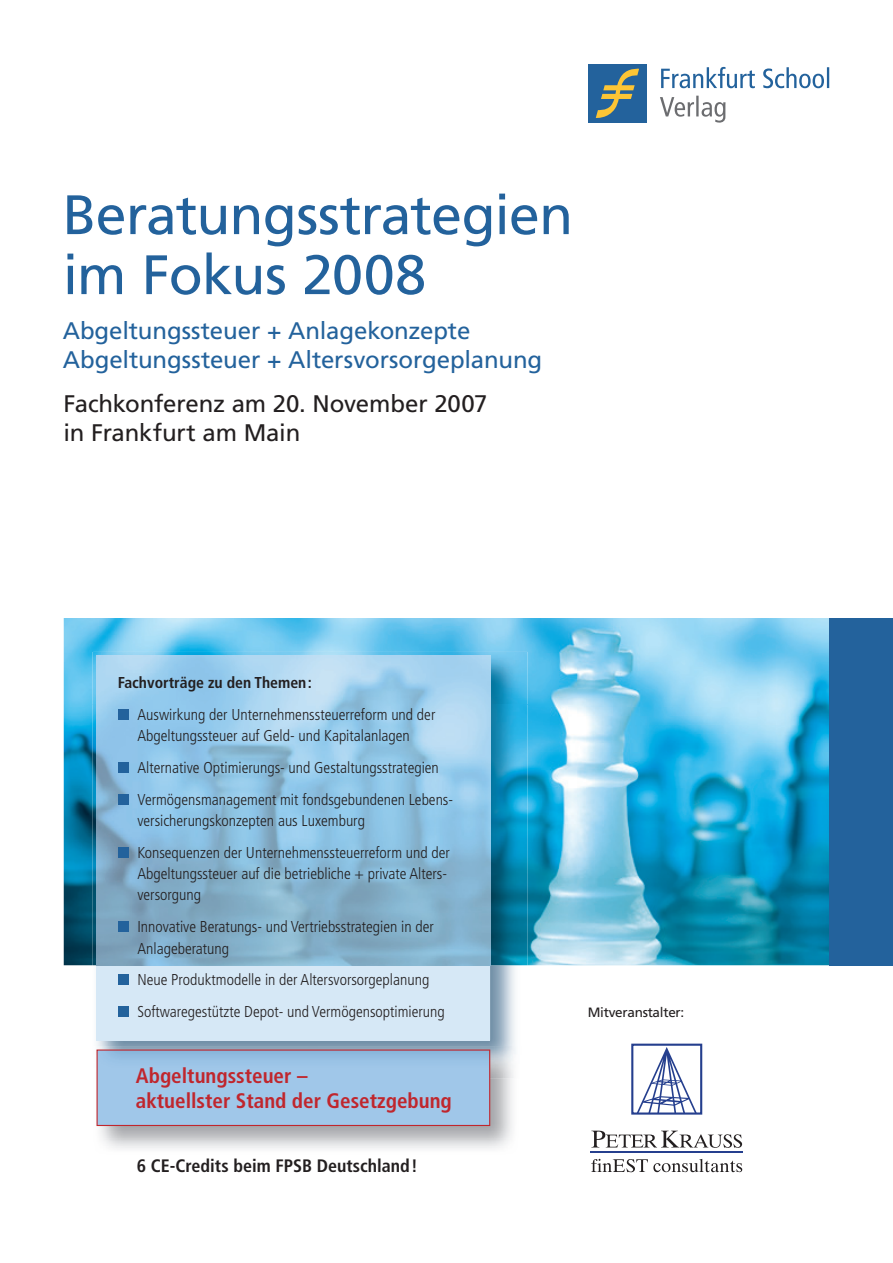
<style>
.page{position:relative;width:893px;height:1263px;background:#fff}
.page>*{position:absolute;margin:0;border:0;box-sizing:border-box;transform-origin:0 0}
.t1{font:55.5px/60px "Frutiger LT";letter-spacing:-.015em;color:#23629c}
.t2{font:24px/28.8px "Frutiger LT";letter-spacing:-.005em;color:#23629c}
.t3{font:24px/28.8px "Frutiger LT";letter-spacing:-.01em;color:#231f20}
.t4{font:700 condensed 21px/25.2px "Frutiger LT";color:#c0262d}
.t5{font:700 condensed 18px "Frutiger LT";color:#231f20}
.t6{font:300 condensed 15.75px/21.3px "Frutiger LT";color:#231f20}
.t7{font:700 condensed 15.75px "Frutiger LT";color:#231f20}
.t8{font:13.5px "Frutiger LT";letter-spacing:-.02em;color:#231f20}
</style>
<div class="page">
<img style="left:64px;top:618px;width:765px;height:347px">
<div style="left:829px;top:618px;width:64px;height:347px;background:#23629c"></div>
<div style="left:588px;top:64px;width:59px;height:59px;background:#23629c"></div>
<svg style="left:596px;top:68px;width:43px;height:50px"></svg>
<svg style="left:660px;top:96px;width:65px;height:27px"></svg>
<svg style="left:661px;top:67px;width:168px;height:21px"></svg>
<img style="left:93px;top:965px;width:435px;height:81px">
<img style="left:93px;top:652px;width:435px;height:52px">
<img style="left:93px;top:704px;width:4px;height:261px">
<img style="left:490px;top:704px;width:38px;height:261px">
<div style="left:97px;top:965px;width:393px;height:75px;background:#d6e8f6"></div>
<img style="left:97px;top:656px;width:393px;height:309px">
<div style="left:118px;top:709px;width:11px;height:11px;background:#23629c"></div>
<div style="left:118px;top:762px;width:11px;height:11px;background:#23629c"></div>
<div style="left:118px;top:794px;width:11px;height:11px;background:#23629c"></div>
<div style="left:118px;top:847px;width:11px;height:11px;background:#23629c"></div>
<div style="left:118px;top:922px;width:11px;height:10px;background:#23629c"></div>
<div style="left:118px;top:975px;width:11px;height:10px;background:#23629c"></div>
<div style="left:118px;top:1006px;width:11px;height:11px;background:#23629c"></div>
<img style="left:95px;top:1046px;width:423px;height:32px">
<svg style="left:97px;top:1050px;width:393px;height:76px;background:#9ec0e2"></svg>
<svg style="left:591px;top:1159px;width:151px;height:13px"></svg>
<svg style="left:591px;top:1131px;width:151px;height:17px"></svg>
<hr style="left:591px;top:1151px;width:152px;height:2px;background:#253f8e">
<div style="left:631px;top:1044px;width:71px;height:71px;border:2px solid #253f8e"></div>
<svg style="left:636px;top:1047px;width:61px;height:66px"></svg>
<h1 class="t1" style="left:63px;top:188px;width:512px">Beratungsstrategien im Fokus 2008</h1>
<h2 class="t2" style="left:63px;top:318px;width:481px">Abgeltungssteuer + Anlagekonzepte<br>Abgeltungssteuer + Altersvorsorgeplanung</h2>
<h2 class="t3" style="left:64px;top:391px;width:425px">Fachkonferenz am 20. November 2007 in Frankfurt am Main</h2>
<p class="t7" style="left:118px;top:675px;width:195px">Fachvorträge zu den Themen:</p>
<p class="t6" style="left:137px;top:705px;width:299px">Auswirkung der Unternehmenssteuerreform und der<br>Abgeltungssteuer auf Geld- und Kapitalanlagen</p>
<p class="t6" style="left:137px;top:753px;width:317px;line-height:31.8px">Alternative Optimierungs- und Gestaltungsstrategien<br>Vermögensmanagement mit fondsgebundenen Lebens-</p>
<p class="t6" style="left:137px;top:806px;width:314px;line-height:31.8px">versicherungskonzepten aus Luxemburg<br>Konsequenzen der Unternehmenssteuerreform und der</p>
<p class="t6" style="left:137px;top:864px;width:311px">Abgeltungssteuer auf die betriebliche + private Alters&shy;versorgung</p>
<p class="t6" style="left:137px;top:917px;width:298px">Innovative Beratungs- und Vertriebsstrategien in der<br>Anlageberatung</p>
<p class="t6" style="left:137px;top:965px;width:309px;line-height:31.8px">Neue Produktmodelle in der Altersvorsorgeplanung<br>Softwaregestützte Depot- und Vermögensoptimierung</p>
<h3 class="t4" style="left:136px;top:1064px;width:317px">Abgeltungssteuer –<br>aktuellster Stand der Gesetzgebung</h3>
<p class="t5" style="left:137px;top:1157px;width:283px">6 CE-Credits beim FPSB Deutschland!</p>
<p class="t8" style="left:588px;top:1005px;width:98px">Mitveranstalter:</p>
</div>
